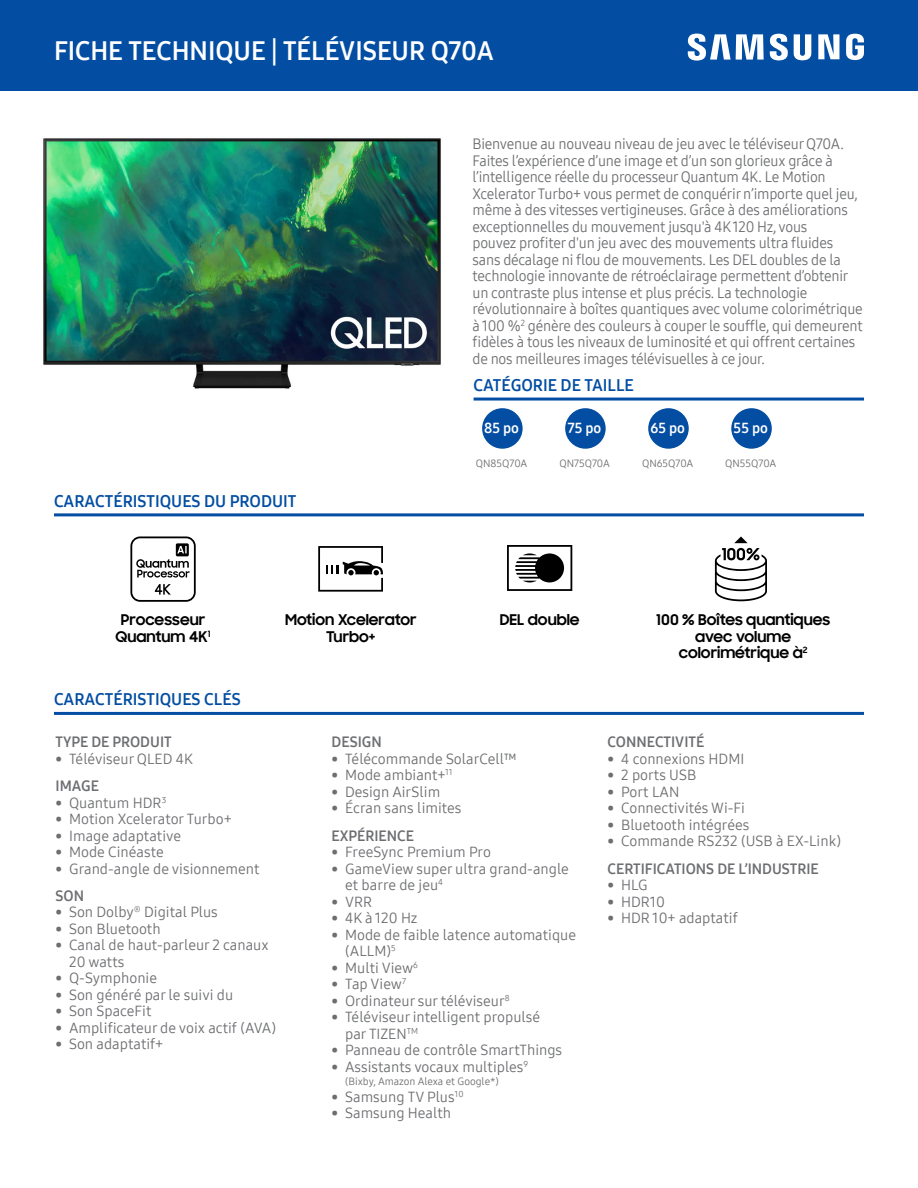
<style>
.page{position:relative;width:918px;height:1188px;background:#fff}
.page>*{position:absolute;margin:0;border:0;box-sizing:border-box;transform-origin:0 0}
.t1{font:26.1px "Samsung One 700";color:#fff}
.t2{font:16.5px "Samsung One 700";color:#034ea2}
.t3{font:15px/16.5px "Samsung One 400";letter-spacing:-.015em;color:#6d6e71;scale:.96 1}
.t4{font:700 15px/16.5px "Samsung Sharp Sans";color:#000;text-align:center}
.t5{font:14.7px/16.5px "Samsung One 400";color:#6d6e71}
.t6{font:14.7px "Samsung One 700";color:#6d6e71}
.t7{font:14.25px "Samsung One 700";color:#fff}
.t8{font:10.5px "Samsung One 400";color:#6d6e71}
</style>
<div class="page">
<div style="left:0;top:0;width:918px;height:91px;background:#034ea2"></div>
<svg style="left:688px;top:34px;width:176px;height:27px"></svg>
<hr style="left:54px;top:513px;width:810px;height:3px;background:#034ea2">
<hr style="left:54px;top:712px;width:810px;height:3px;background:#034ea2">
<hr style="left:474px;top:398px;width:390px;height:3px;background:#034ea2">
<div style="left:482px;top:408px;width:41px;height:41px;background:#034ea2;border-radius:50%"></div>
<div style="left:565px;top:408px;width:41px;height:41px;background:#034ea2;border-radius:50%"></div>
<div style="left:648px;top:408px;width:41px;height:41px;background:#034ea2;border-radius:50%"></div>
<div style="left:731px;top:408px;width:41px;height:41px;background:#034ea2;border-radius:50%"></div>
<img style="left:43px;top:138px;width:398px;height:251px">
<svg style="left:715px;top:536px;width:52px;height:65px"></svg>
<svg style="left:507px;top:545px;width:65px;height:46px"></svg>
<svg style="left:318px;top:546px;width:65px;height:46px"></svg>
<svg style="left:130px;top:536px;width:66px;height:66px"></svg>
<h1 class="t1" style="left:54px;top:34px;width:441px">FICHE TECHNIQUE | TÉLÉVISEUR Q70A</h1>
<p class="t3" style="left:472px;top:135px;width:408px">Bienvenue au nouveau niveau de jeu avec le téléviseur Q70A.<br>Faites l’expérience d’une image et d’un son glorieux grâce à l’intelligence réelle du processeur Quantum 4K. Le Motion Xcelerator Turbo+ vous permet de conquérir n’importe quel jeu, même à des vitesses vertigineuses. Grâce à des améliorations exceptionnelles du mouvement jusqu'à 4K 120 Hz, vous<br>pouvez profiter d'un jeu avec des mouvements ultra fluides sans décalage ni flou de mouvements. Les DEL doubles de la technologie innovante de rétroéclairage permettent d’obtenir un contraste plus intense et plus précis. La technologie révolutionnaire à boîtes quantiques avec volume colorimétrique à 100 %<sup>2</sup> génère des couleurs à couper le souffle, qui demeurent fidèles à tous les niveaux de luminosité et qui offrent certaines de nos meilleures images télévisuelles à ce jour.</p>
<p class="t2" style="left:54px;top:490px;width:244px">CARACTÉRISTIQUES DU PRODUIT</p>
<p class="t2" style="left:474px;top:374px;width:162px">CATÉGORIE DE TAILLE</p>
<p class="t7" style="left:484px;top:418px;width:36px">85 po</p>
<p class="t8" style="left:476px;top:457px;width:53px">QN85Q70A</p>
<p class="t7" style="left:568px;top:418px;width:35px">75 po</p>
<p class="t8" style="left:559px;top:457px;width:52px">QN75Q70A</p>
<p class="t7" style="left:651px;top:418px;width:36px">65 po</p>
<p class="t8" style="left:642px;top:457px;width:53px">QN65Q70A</p>
<p class="t7" style="left:734px;top:418px;width:36px">55 po</p>
<p class="t8" style="left:725px;top:457px;width:53px">QN55Q70A</p>
<p class="t4" style="left:115px;top:611px;width:97px">Processeur<br>Quantum 4K<sup>1</sup></p>
<p class="t2" style="left:54px;top:688px;width:188px">CARACTÉRISTIQUES CLÉS</p>
<p class="t4" style="left:285px;top:611px;width:133px">Motion Xcelerator</p>
<p class="t4" style="left:500px;top:611px;width:81px">DEL double</p>
<p class="t4" style="left:326px;top:627px;width:51px">Turbo+</p>
<p class="t4" style="left:656px;top:611px;width:176px">100 % Boîtes quantiques avec volume colorimétrique à<sup>2</sup></p>
<p class="t6" style="left:56px;top:732px;width:118px">TYPE DE PRODUIT</p>
<p class="t5" style="left:56px;top:750px;width:139px">• Téléviseur QLED 4K</p>
<p class="t6" style="left:56px;top:776px;width:45px">IMAGE</p>
<p class="t5" style="left:56px;top:794px;width:112px">• Quantum HDR<sup>3</sup></p>
<p class="t5" style="left:56px;top:810px;width:178px">• Motion Xcelerator Turbo+</p>
<p class="t5" style="left:56px;top:827px;width:127px">• Image adaptative</p>
<p class="t5" style="left:56px;top:843px;width:110px">• Mode Cinéaste</p>
<p class="t5" style="left:56px;top:860px;width:205px">• Grand-angle de visionnement</p>
<p class="t6" style="left:56px;top:886px;width:30px">SON</p>
<p class="t5" style="left:56px;top:904px;width:164px">• Son Dolby<sup>®</sup> Digital Plus</p>
<p class="t5" style="left:56px;top:920px;width:107px">• Son Bluetooth</p>
<p class="t5" style="left:69px;top:937px;width:201px;text-indent:-13px">• Canal de haut-parleur 2 canaux<br>20 watts</p>
<p class="t5" style="left:56px;top:970px;width:103px">• Q-Symphonie</p>
<p class="t5" style="left:56px;top:986px;width:179px">• Son généré par le suivi du</p>
<p class="t5" style="left:56px;top:1003px;width:97px">• Son SpaceFit</p>
<p class="t5" style="left:56px;top:1019px;width:222px">• Amplificateur de voix actif (AVA)</p>
<p class="t5" style="left:56px;top:1036px;width:109px">• Son adaptatif+</p>
<p class="t6" style="left:332px;top:732px;width:52px">DESIGN</p>
<p class="t5" style="left:332px;top:750px;width:187px">• Télécommande SolarCell™</p>
<p class="t5" style="left:332px;top:767px;width:122px">• Mode ambiant+<sup>11</sup></p>
<p class="t5" style="left:332px;top:783px;width:110px">• Design AirSlim</p>
<p class="t5" style="left:332px;top:800px;width:131px">• Écran sans limites</p>
<p class="t6" style="left:332px;top:826px;width:84px">EXPÉRIENCE</p>
<p class="t5" style="left:332px;top:843px;width:161px">• FreeSync Premium Pro</p>
<p class="t5" style="left:345px;top:860px;width:225px;text-indent:-13px">• GameView super ultra grand-angle et barre de jeu<sup>4</sup></p>
<p class="t5" style="left:332px;top:893px;width:42px">• VRR</p>
<p class="t5" style="left:332px;top:909px;width:87px">• 4K à 120 Hz</p>
<p class="t5" style="left:345px;top:926px;width:233px;text-indent:-13px">• Mode de faible latence automatique (ALLM)<sup>5</sup></p>
<p class="t5" style="left:332px;top:959px;width:88px">• Multi View<sup>6</sup></p>
<p class="t5" style="left:332px;top:975px;width:76px">• Tap View<sup>7</sup></p>
<p class="t5" style="left:332px;top:992px;width:179px">• Ordinateur sur téléviseur<sup>8</sup></p>
<p class="t5" style="left:345px;top:1008px;width:197px;text-indent:-13px">• Téléviseur intelligent propulsé par TIZEN<sup>TM</sup></p>
<p class="t5" style="left:332px;top:1041px;width:232px">• Panneau de contrôle SmartThings</p>
<p class="t5" style="left:332px;top:1058px;width:198px">• Assistants vocaux multiples<sup>9</sup></p>
<p class="t8" style="left:345px;top:1074px;width:155px">(Bixby, Amazon Alexa et Google*)</p>
<p class="t5" style="left:332px;top:1088px;width:133px">• Samsung TV Plus<sup>10</sup></p>
<p class="t5" style="left:332px;top:1104px;width:121px">• Samsung Health</p>
<p class="t6" style="left:608px;top:732px;width:98px">CONNECTIVITÉ</p>
<p class="t5" style="left:608px;top:750px;width:138px">• 4 connexions HDMI</p>
<p class="t5" style="left:608px;top:767px;width:90px">• 2 ports USB</p>
<p class="t5" style="left:608px;top:783px;width:73px">• Port LAN</p>
<p class="t5" style="left:608px;top:800px;width:139px">• Connectivités Wi-Fi</p>
<p class="t5" style="left:608px;top:816px;width:143px">• Bluetooth intégrées</p>
<p class="t5" style="left:608px;top:833px;width:235px">• Commande RS232 (USB à EX-Link)</p>
<p class="t6" style="left:608px;top:858px;width:213px">CERTIFICATIONS DE L’INDUSTRIE</p>
<p class="t5" style="left:608px;top:876px;width:42px">• HLG</p>
<p class="t5" style="left:608px;top:893px;width:59px">• HDR10</p>
<p class="t5" style="left:608px;top:909px;width:132px">• HDR 10+ adaptatif</p>
</div>
